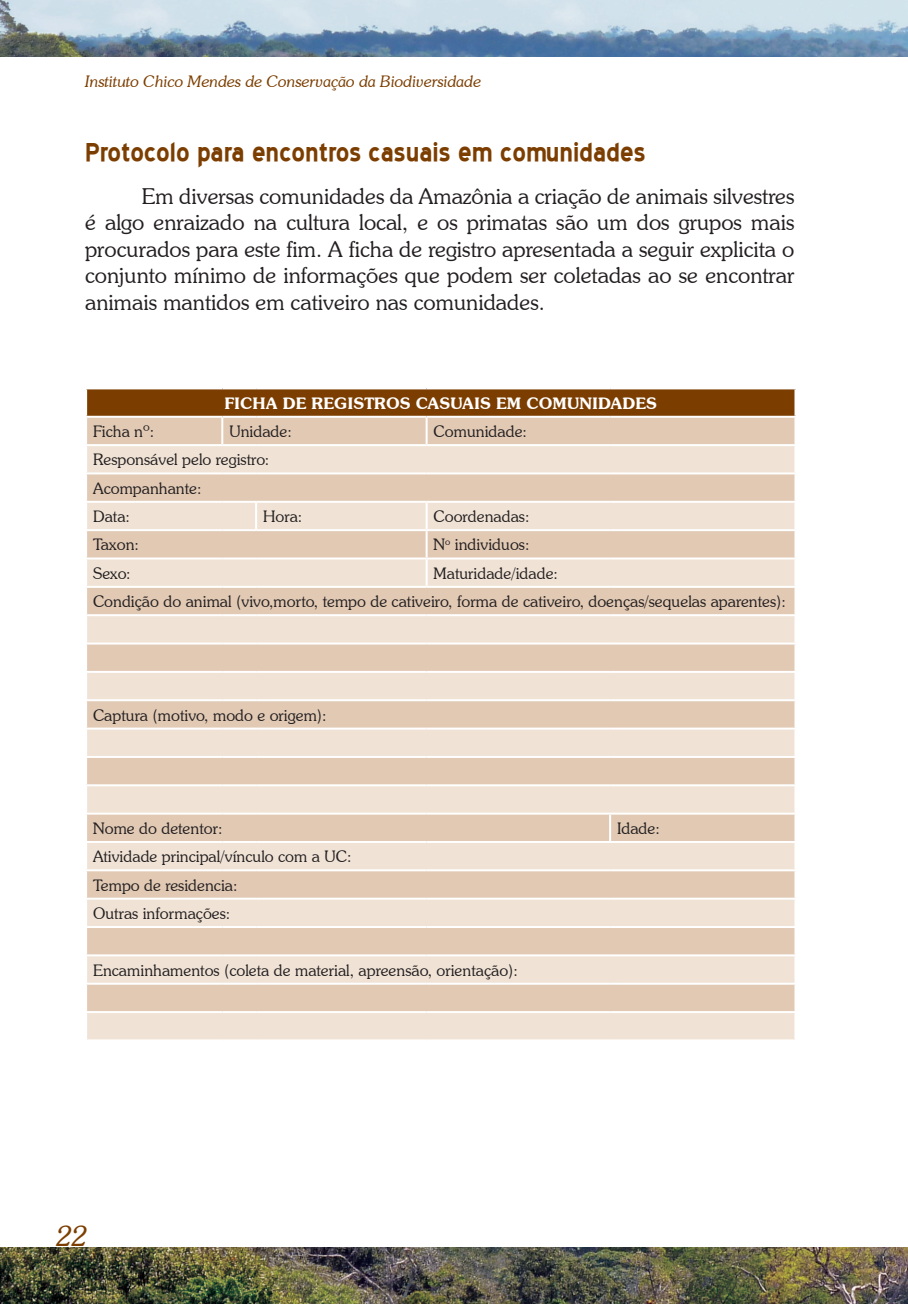
<style>
.page{position:relative;width:908px;height:1304px;background:#fff}
.page>*{position:absolute;margin:0;border:0;box-sizing:border-box;transform-origin:0 0}
.t1{font:700 32px "Blue Highway";color:#7c3e00}
.t2{font:italic 300 28px "Souvenir IT Cby BT";color:#7c3e00}
.t3{font:300 22px/26.4px "Souvenir IT Cby BT";color:#231f20;text-align:justify}
.t4{font:300 16px/28.4px "Souvenir IT Cby BT";color:#231f20}
.t5{font:italic 300 16px "Souvenir IT Cby BT";color:#7c3e00}
.t6{font:600 16px "Souvenir IT Cby BT";color:#fff}
</style>
<div class="page">
<img style="left:0;top:0;width:907px;height:57px">
<img style="left:0;top:1247px;width:907px;height:57px">
<div style="left:86px;top:388px;width:709px;height:29px;background:#7c3e00"></div>
<div style="left:87px;top:418px;width:707px;height:26px;background:#e1c9b4"></div>
<svg style="left:87px;top:446px;width:707px;height:593px;background:#e9d6c6"></svg>
<hr style="left:85px;top:387px;width:137px;height:2px;background:#fff">
<hr style="left:85px;top:389px;width:2px;height:27px;background:#fff">
<hr style="left:222px;top:387px;width:34px;height:2px;background:#fff">
<hr style="left:256px;top:387px;width:170px;height:2px;background:#fff">
<hr style="left:426px;top:387px;width:183px;height:2px;background:#fff">
<hr style="left:609px;top:387px;width:187px;height:2px;background:#fff">
<hr style="left:794px;top:389px;width:2px;height:27px;background:#fff">
<hr style="left:85px;top:416px;width:137px;height:2px;background:#fff">
<hr style="left:222px;top:416px;width:34px;height:2px;background:#fff">
<hr style="left:221px;top:418px;width:2px;height:26px;background:#fff">
<hr style="left:256px;top:416px;width:170px;height:2px;background:#fff">
<hr style="left:426px;top:416px;width:183px;height:2px;background:#fff">
<hr style="left:425px;top:418px;width:2px;height:26px;background:#fff">
<hr style="left:609px;top:416px;width:187px;height:2px;background:#fff">
<hr style="left:85px;top:472px;width:137px;height:2px;background:#fff">
<hr style="left:222px;top:472px;width:34px;height:2px;background:#fff">
<hr style="left:256px;top:472px;width:170px;height:2px;background:#fff">
<hr style="left:426px;top:472px;width:183px;height:2px;background:#fff">
<hr style="left:609px;top:472px;width:187px;height:2px;background:#fff">
<hr style="left:85px;top:501px;width:137px;height:2px;background:#fff">
<hr style="left:222px;top:501px;width:34px;height:2px;background:#fff">
<hr style="left:256px;top:501px;width:170px;height:2px;background:#fff">
<hr style="left:255px;top:503px;width:2px;height:26px;background:#fff">
<hr style="left:426px;top:501px;width:183px;height:2px;background:#fff">
<hr style="left:425px;top:503px;width:2px;height:26px;background:#fff">
<hr style="left:609px;top:501px;width:187px;height:2px;background:#fff">
<hr style="left:85px;top:529px;width:137px;height:2px;background:#fff">
<hr style="left:222px;top:529px;width:34px;height:2px;background:#fff">
<hr style="left:256px;top:529px;width:170px;height:2px;background:#fff">
<hr style="left:426px;top:529px;width:183px;height:2px;background:#fff">
<hr style="left:425px;top:531px;width:2px;height:26px;background:#fff">
<hr style="left:609px;top:529px;width:187px;height:2px;background:#fff">
<hr style="left:85px;top:557px;width:137px;height:2px;background:#fff">
<hr style="left:222px;top:557px;width:34px;height:2px;background:#fff">
<hr style="left:256px;top:557px;width:170px;height:2px;background:#fff">
<hr style="left:426px;top:557px;width:183px;height:2px;background:#fff">
<hr style="left:425px;top:559px;width:2px;height:27px;background:#fff">
<hr style="left:609px;top:557px;width:187px;height:2px;background:#fff">
<hr style="left:85px;top:586px;width:137px;height:2px;background:#fff">
<hr style="left:222px;top:586px;width:34px;height:2px;background:#fff">
<hr style="left:256px;top:586px;width:170px;height:2px;background:#fff">
<hr style="left:426px;top:586px;width:183px;height:2px;background:#fff">
<hr style="left:609px;top:586px;width:187px;height:2px;background:#fff">
<hr style="left:85px;top:614px;width:137px;height:2px;background:#fff">
<hr style="left:222px;top:614px;width:34px;height:2px;background:#fff">
<hr style="left:256px;top:614px;width:170px;height:2px;background:#fff">
<hr style="left:426px;top:614px;width:183px;height:2px;background:#fff">
<hr style="left:609px;top:614px;width:187px;height:2px;background:#fff">
<hr style="left:85px;top:643px;width:137px;height:2px;background:#fff">
<hr style="left:222px;top:643px;width:34px;height:2px;background:#fff">
<hr style="left:256px;top:643px;width:170px;height:2px;background:#fff">
<hr style="left:426px;top:643px;width:183px;height:2px;background:#fff">
<hr style="left:609px;top:643px;width:187px;height:2px;background:#fff">
<hr style="left:85px;top:671px;width:137px;height:2px;background:#fff">
<hr style="left:222px;top:671px;width:34px;height:2px;background:#fff">
<hr style="left:256px;top:671px;width:170px;height:2px;background:#fff">
<hr style="left:426px;top:671px;width:183px;height:2px;background:#fff">
<hr style="left:609px;top:671px;width:187px;height:2px;background:#fff">
<hr style="left:85px;top:699px;width:137px;height:2px;background:#fff">
<hr style="left:222px;top:699px;width:34px;height:2px;background:#fff">
<hr style="left:256px;top:699px;width:170px;height:2px;background:#fff">
<hr style="left:426px;top:699px;width:183px;height:2px;background:#fff">
<hr style="left:609px;top:699px;width:187px;height:2px;background:#fff">
<hr style="left:85px;top:728px;width:137px;height:2px;background:#fff">
<hr style="left:222px;top:728px;width:34px;height:2px;background:#fff">
<hr style="left:256px;top:728px;width:170px;height:2px;background:#fff">
<hr style="left:426px;top:728px;width:183px;height:2px;background:#fff">
<hr style="left:609px;top:728px;width:187px;height:2px;background:#fff">
<hr style="left:85px;top:756px;width:137px;height:2px;background:#fff">
<hr style="left:222px;top:756px;width:34px;height:2px;background:#fff">
<hr style="left:256px;top:756px;width:170px;height:2px;background:#fff">
<hr style="left:426px;top:756px;width:183px;height:2px;background:#fff">
<hr style="left:609px;top:756px;width:187px;height:2px;background:#fff">
<hr style="left:85px;top:784px;width:137px;height:2px;background:#fff">
<hr style="left:222px;top:784px;width:34px;height:2px;background:#fff">
<hr style="left:256px;top:784px;width:170px;height:2px;background:#fff">
<hr style="left:426px;top:784px;width:183px;height:2px;background:#fff">
<hr style="left:609px;top:784px;width:187px;height:2px;background:#fff">
<hr style="left:85px;top:813px;width:137px;height:2px;background:#fff">
<hr style="left:222px;top:813px;width:34px;height:2px;background:#fff">
<hr style="left:256px;top:813px;width:170px;height:2px;background:#fff">
<hr style="left:426px;top:813px;width:183px;height:2px;background:#fff">
<hr style="left:609px;top:813px;width:187px;height:2px;background:#fff">
<hr style="left:608px;top:815px;width:2px;height:26px;background:#fff">
<hr style="left:85px;top:841px;width:137px;height:2px;background:#fff">
<hr style="left:222px;top:841px;width:34px;height:2px;background:#fff">
<hr style="left:256px;top:841px;width:170px;height:2px;background:#fff">
<hr style="left:426px;top:841px;width:183px;height:2px;background:#fff">
<hr style="left:609px;top:841px;width:187px;height:2px;background:#fff">
<hr style="left:85px;top:869px;width:137px;height:2px;background:#fff">
<hr style="left:222px;top:869px;width:34px;height:2px;background:#fff">
<hr style="left:256px;top:869px;width:170px;height:2px;background:#fff">
<hr style="left:426px;top:869px;width:183px;height:2px;background:#fff">
<hr style="left:609px;top:869px;width:187px;height:2px;background:#fff">
<hr style="left:85px;top:898px;width:137px;height:2px;background:#fff">
<hr style="left:222px;top:898px;width:34px;height:2px;background:#fff">
<hr style="left:256px;top:898px;width:170px;height:2px;background:#fff">
<hr style="left:426px;top:898px;width:183px;height:2px;background:#fff">
<hr style="left:609px;top:898px;width:187px;height:2px;background:#fff">
<hr style="left:85px;top:926px;width:137px;height:2px;background:#fff">
<hr style="left:222px;top:926px;width:34px;height:2px;background:#fff">
<hr style="left:256px;top:926px;width:170px;height:2px;background:#fff">
<hr style="left:426px;top:926px;width:183px;height:2px;background:#fff">
<hr style="left:609px;top:926px;width:187px;height:2px;background:#fff">
<hr style="left:85px;top:954px;width:137px;height:2px;background:#fff">
<hr style="left:222px;top:954px;width:34px;height:2px;background:#fff">
<hr style="left:256px;top:954px;width:170px;height:2px;background:#fff">
<hr style="left:426px;top:954px;width:183px;height:2px;background:#fff">
<hr style="left:609px;top:954px;width:187px;height:2px;background:#fff">
<hr style="left:85px;top:983px;width:137px;height:2px;background:#fff">
<hr style="left:222px;top:983px;width:34px;height:2px;background:#fff">
<hr style="left:256px;top:983px;width:170px;height:2px;background:#fff">
<hr style="left:426px;top:983px;width:183px;height:2px;background:#fff">
<hr style="left:609px;top:983px;width:187px;height:2px;background:#fff">
<hr style="left:85px;top:1011px;width:137px;height:2px;background:#fff">
<hr style="left:222px;top:1011px;width:34px;height:2px;background:#fff">
<hr style="left:256px;top:1011px;width:170px;height:2px;background:#fff">
<hr style="left:426px;top:1011px;width:183px;height:2px;background:#fff">
<hr style="left:609px;top:1011px;width:187px;height:2px;background:#fff">
<p class="t5" style="left:85px;top:72px;width:397px">Instituto Chico Mendes de Conservação da Biodiversidade</p>
<h1 class="t1" style="left:85px;top:137px;width:561px">Protocolo para encontros casuais em comunidades</h1>
<p class="t3" style="left:85px;top:183px;width:710px;text-indent:57px">Em diversas comunidades da Amazônia a criação de animais silvestres é algo enraizado na cultura local, e os primatas são um dos grupos mais procurados para este fim. A ficha de registro apresentada a seguir explicita o conjunto mínimo de informações que podem ser coletadas ao se encontrar animais mantidos em cativeiro nas comunidades.</p>
<p class="t6" style="left:224px;top:393px;width:434px">FICHA DE REGISTROS CASUAIS EM COMUNIDADES</p>
<p class="t4" style="left:93px;top:417px;width:63px">Ficha nº:</p>
<p class="t4" style="left:229px;top:417px;width:64px">Unidade:</p>
<p class="t4" style="left:433px;top:417px;width:95px">Comunidade:</p>
<p class="t4" style="left:93px;top:445px;width:178px">Responsável pelo registro:<br>Acompanhante:<br>Data:</p>
<p class="t4" style="left:263px;top:502px;width:41px">Hora:</p>
<p class="t4" style="left:433px;top:502px;width:97px">Coordenadas:</p>
<p class="t4" style="left:93px;top:530px;width:47px">Taxon:</p>
<p class="t4" style="left:433px;top:530px;width:97px">N<sup>o</sup> individuos:</p>
<p class="t4" style="left:93px;top:559px;width:39px">Sexo:</p>
<p class="t4" style="left:93px;top:559px;width:694px;text-indent:340px">Maturidade/idade:<br>Condição do animal (vivo,morto, tempo de cativeiro, forma de cativeiro, doenças/sequelas aparentes):</p>
<p class="t4" style="left:93px;top:700px;width:235px">Captura (motivo, modo e origem):</p>
<p class="t4" style="left:93px;top:814px;width:131px">Nome do detentor:</p>
<p class="t4" style="left:616px;top:814px;width:44px">Idade:</p>
<p class="t4" style="left:93px;top:842px;width:260px">Atividade principal/vínculo com a UC:<br>Tempo de residencia:<br>Outras informações:</p>
<p class="t4" style="left:93px;top:956px;width:426px">Encaminhamentos (coleta de material, apreensão, orientação):</p>
<h2 class="t2" style="left:57px;top:1219px;width:32px">22</h2>
</div>
